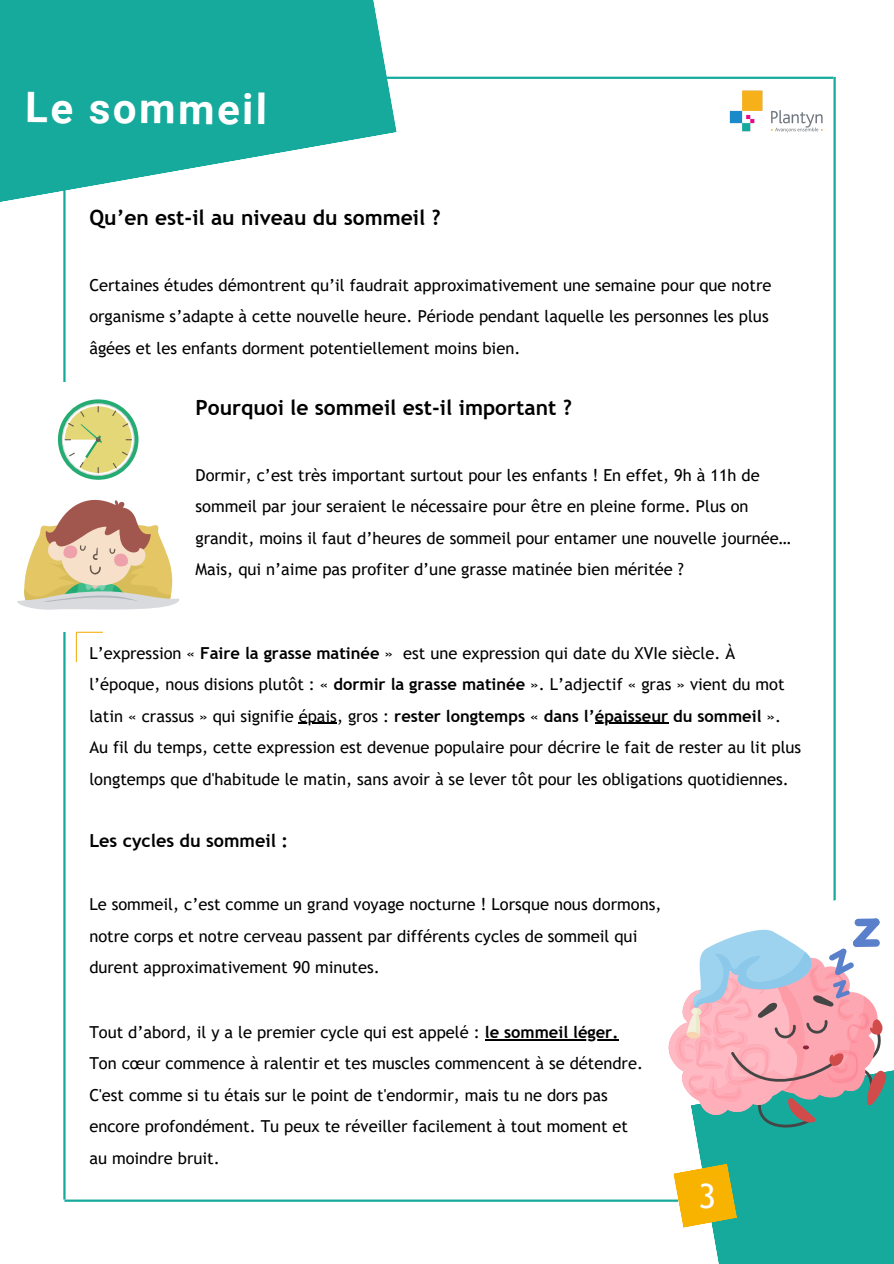
<style>
.page{position:relative;width:894px;height:1264px;background:#fff}
.page>*{position:absolute;margin:0;border:0;box-sizing:border-box;transform-origin:0 0}
.t1{font:700 42px "Roboto";letter-spacing:.05em;color:#fff}
.t2{font:33.6px "Trebuchet MS";color:#fff}
.t3{font:700 21px "Trebuchet MS";color:#000}
.t4{font:700 18px "Trebuchet MS";color:#000}
.t5{font:16.5px/31.5px "Trebuchet MS";color:#000}
.s1{font-weight:700}
</style>
<div class="page">
<img style="left:729px;top:90px;width:93px;height:42px">
<hr style="left:63px;top:152px;width:3px;height:1047px;background:#16aa9d">
<svg style="left:0;top:0;width:396px;height:206px;fill:#16aa9d"></svg>
<hr style="left:64px;top:1199px;width:614px;height:2px;background:#16aa9d">
<hr style="left:366px;top:77px;width:467px;height:2px;background:#16aa9d">
<hr style="left:833px;top:77px;width:2px;height:1020px;background:#16aa9d">
<div style="left:698px;top:1146px;width:195px;height:117px;background:#16aa9d"></div>
<svg style="left:673px;top:1163px;width:64px;height:64px;background:#dabc37"></svg>
<div style="left:25px;top:382px;width:201px;height:249px;background:#fff"></div>
<svg style="left:58px;top:399px;width:80px;height:81px"></svg>
<svg style="left:63px;top:404px;width:70px;height:71px"></svg>
<svg style="left:65px;top:406px;width:67px;height:67px"></svg>
<svg style="left:17px;top:499px;width:162px;height:110px"></svg>
<hr style="left:298px;top:723px;width:39px;height:1px;background:#000">
<hr style="left:594px;top:723px;width:74px;height:1px;background:#000">
<hr style="left:76px;top:631px;width:27px;height:2px;background:#f6b019">
<hr style="left:76px;top:632px;width:1px;height:30px;background:#f6b019">
<hr style="left:484px;top:1038px;width:134px;height:2px;background:#000">
<div style="left:696px;top:1138px;width:197px;height:8px;background:#16aa9d"></div>
<svg style="left:668px;top:911px;width:225px;height:227px"></svg>
<p class="t1" style="left:25px;top:84px;width:243px">Le sommeil</p>
<p class="t3" style="left:89px;top:205px;width:353px">Qu’en est-il au niveau du sommeil ?</p>
<h2 class="t5" style="left:89px;top:269px;width:683px">Certaines études démontrent qu’il faudrait approximativement une semaine pour que notre organisme s’adapte à cette nouvelle heure. Période pendant laquelle les personnes les plus âgées et les enfants dorment potentiellement moins bien.</h2>
<p class="t3" style="left:195px;top:395px;width:378px">Pourquoi le sommeil est-il important ?</p>
<p class="t5" style="left:195px;top:459px;width:597px">Dormir, c’est très important surtout pour les enfants ! En effet, 9h à 11h de sommeil par jour seraient le nécessaire pour être en pleine forme. Plus on grandit, moins il faut d’heures de sommeil pour entamer une nouvelle journée… Mais, qui n’aime pas profiter d’une grasse matinée bien méritée ?</p>
<p class="t5" style="left:89px;top:637px;width:696px">L’expression « <span class="s1">Faire la grasse matinée</span> » est une expression qui date du XVIe siècle. À l’époque, nous disions plutôt : « <span class="s1">dormir la grasse matinée</span> ». L’adjectif « gras » vient du mot latin « crassus » qui signifie épais, gros : <span class="s1">rester longtemps</span> « <span class="s1">dans l’épaisseur du sommeil</span> ».</p>
<p class="t5" style="left:89px;top:731px;width:713px">Au fil du temps, cette expression est devenue populaire pour décrire le fait de rester au lit plus longtemps que d'habitude le matin, sans avoir à se lever tôt pour les obligations quotidiennes.</p>
<p class="t4" style="left:89px;top:830px;width:200px">Les cycles du sommeil :</p>
<p class="t5" style="left:89px;top:888px;width:573px">Le sommeil, c’est comme un grand voyage nocturne ! Lorsque nous dormons,</p>
<p class="t5" style="left:89px;top:920px;width:549px">notre corps et notre cerveau passent par différents cycles de sommeil qui durent approximativement 90 minutes.</p>
<p class="t5" style="left:89px;top:1016px;width:530px">Tout d’abord, il y a le premier cycle qui est appelé : <span class="s1">le sommeil léger.</span></p>
<p class="t5" style="left:89px;top:1047px;width:555px">Ton cœur commence à ralentir et tes muscles commencent à se détendre.</p>
<p class="t5" style="left:89px;top:1079px;width:519px">C'est comme si tu étais sur le point de t'endormir, mais tu ne dors pas</p>
<p class="t5" style="left:89px;top:1110px;width:540px">encore profondément. Tu peux te réveiller facilement à tout moment et</p>
<p class="t5" style="left:89px;top:1142px;width:132px">au moindre bruit.</p>
<h2 class="t2" style="left:698px;top:1176px;width:19px">3</h2>
</div>
